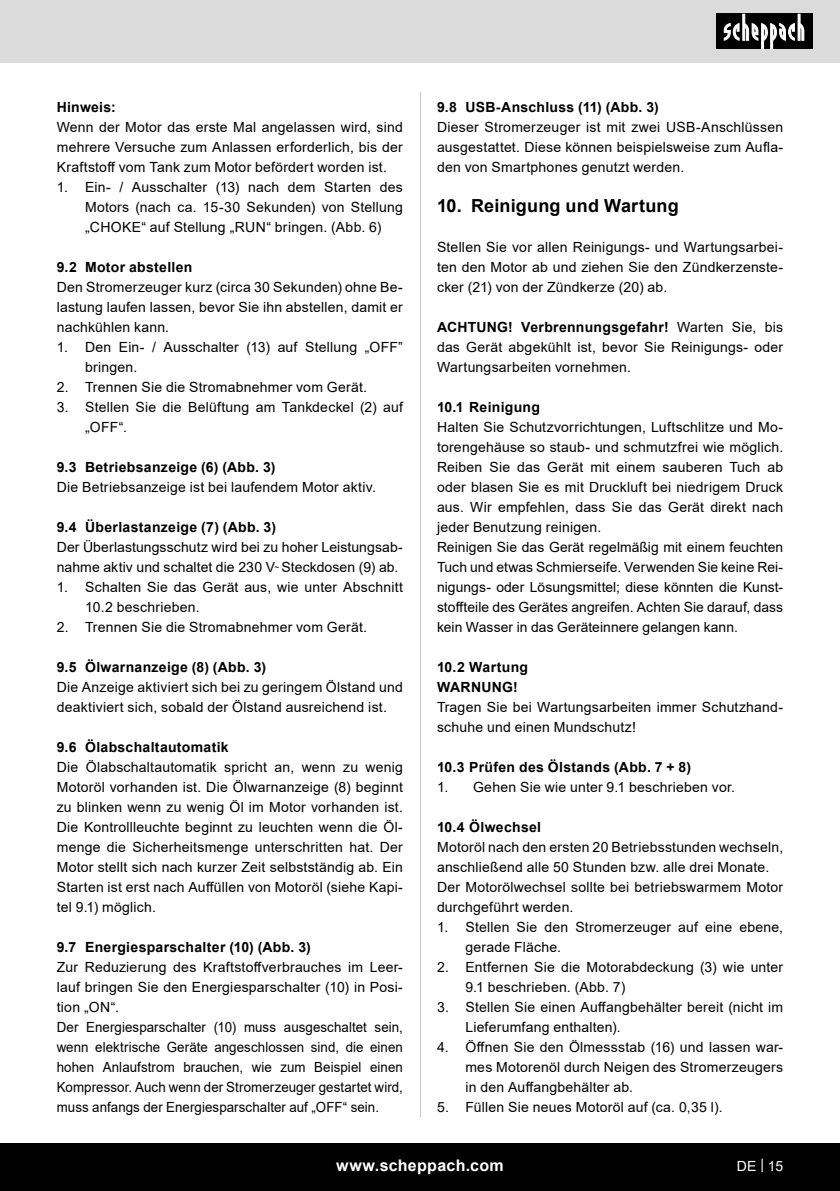
<style>
.page{position:relative;width:840px;height:1191px;background:#fff}
.page>*{position:absolute;margin:0;border:0;box-sizing:border-box;transform-origin:0 0}
.t1{font:700 18px "Arial";letter-spacing:.01em;color:#000}
.t2{font:700 16px "Arial";letter-spacing:.02em;color:#fff}
.t3{font:14px/20px "Arial";letter-spacing:.015em;color:#000;text-align:justify}
.t4{font:700 14px "Arial";letter-spacing:.02em;color:#000}
.t5{font:14px/20px "Arial";letter-spacing:.015em;color:#000;text-align:justify;scale:.95 1}
.t6{font:14px "Arial";color:#fff}
.s1{font-weight:700}
</style>
<div class="page">
<div style="left:0;top:0;width:839px;height:63px;background:#dbdbdb"></div>
<div style="left:0;top:1143px;width:839px;height:48px;background:#000"></div>
<div style="left:716px;top:14px;width:96px;height:35px;background:#000"></div>
<svg style="left:723px;top:14px;width:81px;height:35px"></svg>
<hr style="left:420px;top:92px;width:1px;height:1025px;background:#c7c7c7">
<p class="t4" style="left:57px;top:97px;width:61px">Hinweis:</p>
<p class="t3" style="left:57px;top:117px;width:347px">Wenn der Motor das erste Mal angelassen wird, sind mehrere Versuche zum Anlassen erforderlich, bis der Kraftstoff vom Tank zum Motor befördert worden ist.</p>
<p class="t3" style="left:85px;top:177px;width:319px;text-indent:-28px">1. Ein- / Ausschalter (13) nach dem Starten des Motors (nach ca. 15-30 Sekunden) von Stellung „CHOKE“ auf Stellung „RUN“ bringen. (Abb. 6)</p>
<p class="t4" style="left:57px;top:257px;width:137px">9.2 Motor abstellen</p>
<p class="t3" style="left:57px;top:277px;width:347px">Den Stromerzeuger kurz (circa 30 Sekunden) ohne Be&shy;lastung laufen lassen, bevor Sie ihn abstellen, damit er nachkühlen kann.</p>
<p class="t3" style="left:85px;top:337px;width:319px;text-indent:-28px">1. Den Ein- / Ausschalter (13) auf Stellung „OFF” bringen.</p>
<p class="t3" style="left:57px;top:377px;width:312px">2. Trennen Sie die Stromabnehmer vom Gerät.</p>
<p class="t3" style="left:85px;top:397px;width:319px;text-indent:-28px">3. Stellen Sie die Belüftung am Tankdeckel (2) auf „OFF“.</p>
<p class="t4" style="left:57px;top:457px;width:220px">9.3 Betriebsanzeige (6) (Abb. 3)</p>
<p class="t3" style="left:57px;top:477px;width:321px">Die Betriebsanzeige ist bei laufendem Motor aktiv.</p>
<p class="t4" style="left:57px;top:517px;width:221px">9.4 Überlastanzeige (7) (Abb. 3)</p>
<p class="t3" style="left:57px;top:537px;width:347px">Der Überlastungsschutz wird bei zu hoher Leistungsab&shy;nahme aktiv und schaltet die 230 V<sup>~</sup> Steckdosen (9) ab.</p>
<p class="t3" style="left:85px;top:577px;width:319px;text-indent:-28px">1. Schalten Sie das Gerät aus, wie unter Abschnitt<br>10.2 beschrieben.</p>
<p class="t3" style="left:57px;top:617px;width:312px">2. Trennen Sie die Stromabnehmer vom Gerät.</p>
<p class="t4" style="left:57px;top:657px;width:211px">9.5 Ölwarnanzeige (8) (Abb. 3)</p>
<p class="t3" style="left:57px;top:677px;width:347px">Die Anzeige aktiviert sich bei zu geringem Ölstand und deaktiviert sich, sobald der Ölstand ausreichend ist.</p>
<p class="t4" style="left:57px;top:737px;width:173px">9.6 Ölabschaltautomatik</p>
<p class="t3" style="left:57px;top:757px;width:347px">Die Ölabschaltautomatik spricht an, wenn zu wenig Motoröl vorhanden ist. Die Ölwarnanzeige (8) beginnt zu blinken wenn zu wenig Öl im Motor vorhanden ist.<br>Die Kontrollleuchte beginnt zu leuchten wenn die Öl&shy;menge die Sicherheitsmenge unterschritten hat. Der Motor stellt sich nach kurzer Zeit selbstständig ab. Ein Starten ist erst nach Auffüllen von Motoröl (siehe Kapi&shy;tel 9.1) möglich.</p>
<p class="t4" style="left:57px;top:937px;width:255px">9.7 Energiesparschalter (10) (Abb. 3)</p>
<p class="t3" style="left:57px;top:957px;width:347px">Zur Reduzierung des Kraftstoffverbrauches im Leer&shy;lauf bringen Sie den Energiesparschalter (10) in Posi&shy;tion „ON“.</p>
<p class="t5" style="left:57px;top:1017px;width:366px">Der Energiesparschalter (10) muss ausgeschaltet sein, wenn elektrische Geräte angeschlossen sind, die einen hohen Anlaufstrom brauchen, wie zum Beispiel einen Kompressor. Auch wenn der Stromerzeuger gestartet wird, muss anfangs der Energiesparschalter auf „OFF“ sein.</p>
<p class="t4" style="left:437px;top:97px;width:223px">9.8 USB-Anschluss (11) (Abb. 3)</p>
<p class="t3" style="left:437px;top:117px;width:347px">Dieser Stromerzeuger ist mit zwei USB-Anschlüssen ausgestattet. Diese können beispielsweise zum Aufla&shy;den von Smartphones genutzt werden.</p>
<p class="t1" style="left:437px;top:193px;width:243px">10. Reinigung und Wartung</p>
<p class="t3" style="left:437px;top:237px;width:347px">Stellen Sie vor allen Reinigungs- und Wartungsarbei&shy;ten den Motor ab und ziehen Sie den Zündkerzenste&shy;cker (21) von der Zündkerze (20) ab.</p>
<p class="t3" style="left:437px;top:317px;width:347px"><span class="s1">ACHTUNG! Verbrennungsgefahr!</span> Warten Sie, bis das Gerät abgekühlt ist, bevor Sie Reinigungs- oder Wartungsarbeiten vornehmen.</p>
<p class="t4" style="left:437px;top:397px;width:104px">10.1 Reinigung</p>
<p class="t3" style="left:437px;top:417px;width:347px">Halten Sie Schutzvorrichtungen, Luftschlitze und Mo&shy;torengehäuse so staub- und schmutzfrei wie möglich.<br>Reiben Sie das Gerät mit einem sauberen Tuch ab oder blasen Sie es mit Druckluft bei niedrigem Druck aus. Wir empfehlen, dass Sie das Gerät direkt nach jeder Benutzung reinigen.</p>
<p class="t3" style="left:437px;top:537px;width:347px">Reinigen Sie das Gerät regelmäßig mit einem feuchten Tuch und etwas Schmierseife. Verwenden Sie keine Rei&shy;nigungs- oder Lösungsmittel; diese könnten die Kunst&shy;stoffteile des Gerätes angreifen. Achten Sie darauf, dass kein Wasser in das Geräteinnere gelangen kann.</p>
<p class="t4" style="left:437px;top:657px;width:93px">10.2 Wartung</p>
<p class="t4" style="left:437px;top:677px;width:82px">WARNUNG!</p>
<p class="t3" style="left:437px;top:697px;width:347px">Tragen Sie bei Wartungsarbeiten immer Schutzhand&shy;schuhe und einen Mundschutz!</p>
<p class="t4" style="left:437px;top:757px;width:255px">10.3 Prüfen des Ölstands (Abb. 7 + 8)</p>
<p class="t3" style="left:437px;top:777px;width:299px">1. Gehen Sie wie unter 9.1 beschrieben vor.</p>
<p class="t4" style="left:437px;top:817px;width:105px">10.4 Ölwechsel</p>
<p class="t3" style="left:437px;top:837px;width:347px">Motoröl nach den ersten 20 Betriebsstunden wechseln, anschließend alle 50 Stunden bzw. alle drei Monate.</p>
<p class="t3" style="left:437px;top:877px;width:347px">Der Motorölwechsel sollte bei betriebswarmem Motor durchgeführt werden.</p>
<p class="t3" style="left:465px;top:917px;width:319px;text-indent:-28px">1. Stellen Sie den Stromerzeuger auf eine ebene, gerade Fläche.</p>
<p class="t3" style="left:465px;top:957px;width:319px;text-indent:-28px">2. Entfernen Sie die Motorabdeckung (3) wie unter<br>9.1 beschrieben. (Abb. 7)</p>
<p class="t3" style="left:465px;top:997px;width:319px;text-indent:-28px">3. Stellen Sie einen Auffangbehälter bereit (nicht im<br>Lieferumfang enthalten).</p>
<p class="t3" style="left:465px;top:1037px;width:319px;text-indent:-28px">4. Öffnen Sie den Ölmessstab (16) und lassen war&shy;mes Motorenöl durch Neigen des Stromerzeugers in den Auffangbehälter ab.</p>
<p class="t3" style="left:437px;top:1097px;width:287px">5. Füllen Sie neues Motoröl auf (ca. 0,35 l).</p>
<p class="t2" style="left:336px;top:1154px;width:169px">www.scheppach.com</p>
<p class="t6" style="left:736px;top:1156px;width:48px">DE | 15</p>
</div>
